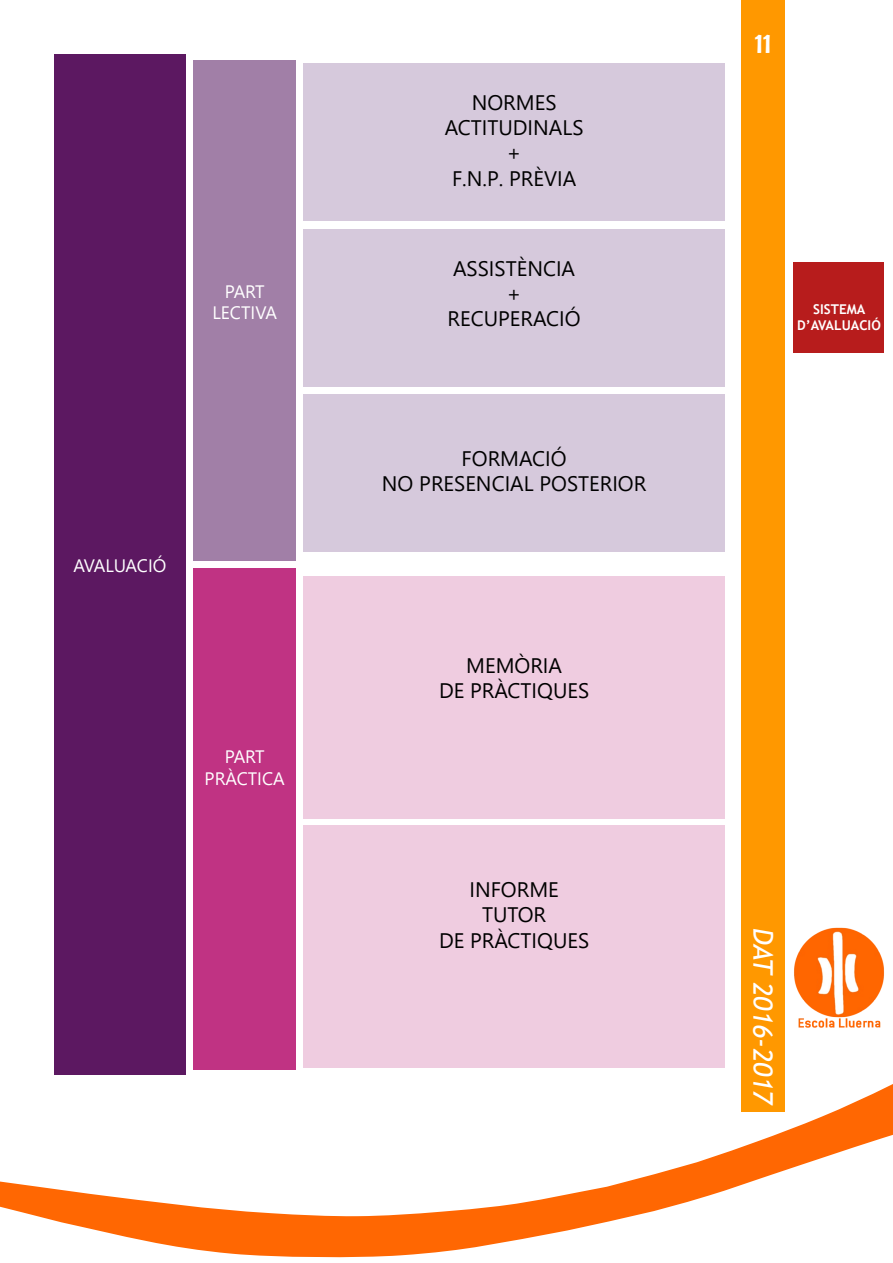
<style>
.page{position:relative;width:893px;height:1263px;background:#fff}
.page>*{position:absolute;margin:0;border:0;box-sizing:border-box;transform-origin:0 0}
.t1{font:30px "Berlin Sans FB";color:#fff}
.t2{font:italic 27px "Trebuchet MS";color:#fff}
.t3{font:21px/25.2px "Segoe UI";color:#000;text-align:center}
.t4{font:18px/21.6px "Segoe UI";color:#fff;text-align:center}
.t5{font:18px "Segoe UI";letter-spacing:-.02em;color:#fff}
.t6{font:700 13.5px/16.2px "Trebuchet MS";color:#fff;text-align:center}
</style>
<div class="page">
<div style="left:794px;top:262px;width:90px;height:91px;background:#b71c1c"></div>
<svg style="left:0;top:1037px;width:893px;height:221px"></svg>
<div style="left:742px;top:0;width:43px;height:1111px;background:#ff9800"></div>
<img style="left:794px;top:928px;width:90px;height:100px">
<div style="left:54px;top:54px;width:132px;height:1020px;background:#5c1861"></div>
<div style="left:193px;top:60px;width:103px;height:500px;background:#a17fa7"></div>
<div style="left:193px;top:568px;width:103px;height:502px;background:#c03383"></div>
<div style="left:304px;top:63px;width:421px;height:158px;background:#d6c9dc"></div>
<div style="left:304px;top:229px;width:421px;height:157px;background:#d6c9dc"></div>
<div style="left:304px;top:394px;width:421px;height:157px;background:#d6c9dc"></div>
<div style="left:304px;top:576px;width:421px;height:242px;background:#efcce0"></div>
<div style="left:304px;top:825px;width:421px;height:242px;background:#efcce0"></div>
<p class="t4" style="left:212px;top:280px;width:66px">PART<br>LECTIVA</p>
<p class="t5" style="left:73px;top:552px;width:94px">AVALUACIÓ</p>
<p class="t4" style="left:205px;top:745px;width:82px">PART<br>PRÀCTICA</p>
<p class="t3" style="left:445px;top:90px;width:140px">NORMES<br>ACTITUDINALS +<br>F.N.P. PRÈVIA</p>
<p class="t3" style="left:448px;top:255px;width:135px">ASSISTÈNCIA +<br>RECUPERACIÓ</p>
<p class="t3" style="left:382px;top:446px;width:266px">FORMACIÓ<br>NO PRESENCIAL POSTERIOR</p>
<p class="t3" style="left:439px;top:653px;width:152px">MEMÒRIA<br>DE PRÀCTIQUES</p>
<p class="t3" style="left:439px;top:877px;width:152px">INFORME<br>TUTOR<br>DE PRÀCTIQUES</p>
<h1 class="t1" style="left:755px;top:26px;width:18px">11</h1>
<p class="t6" style="left:797px;top:301px;width:85px">SISTEMA<br>D’AVALUACIÓ</p>
<p class="t2" style="left:779px;top:928px;width:180px;rotate:90deg">DAT 2016-2017</p>
</div>
